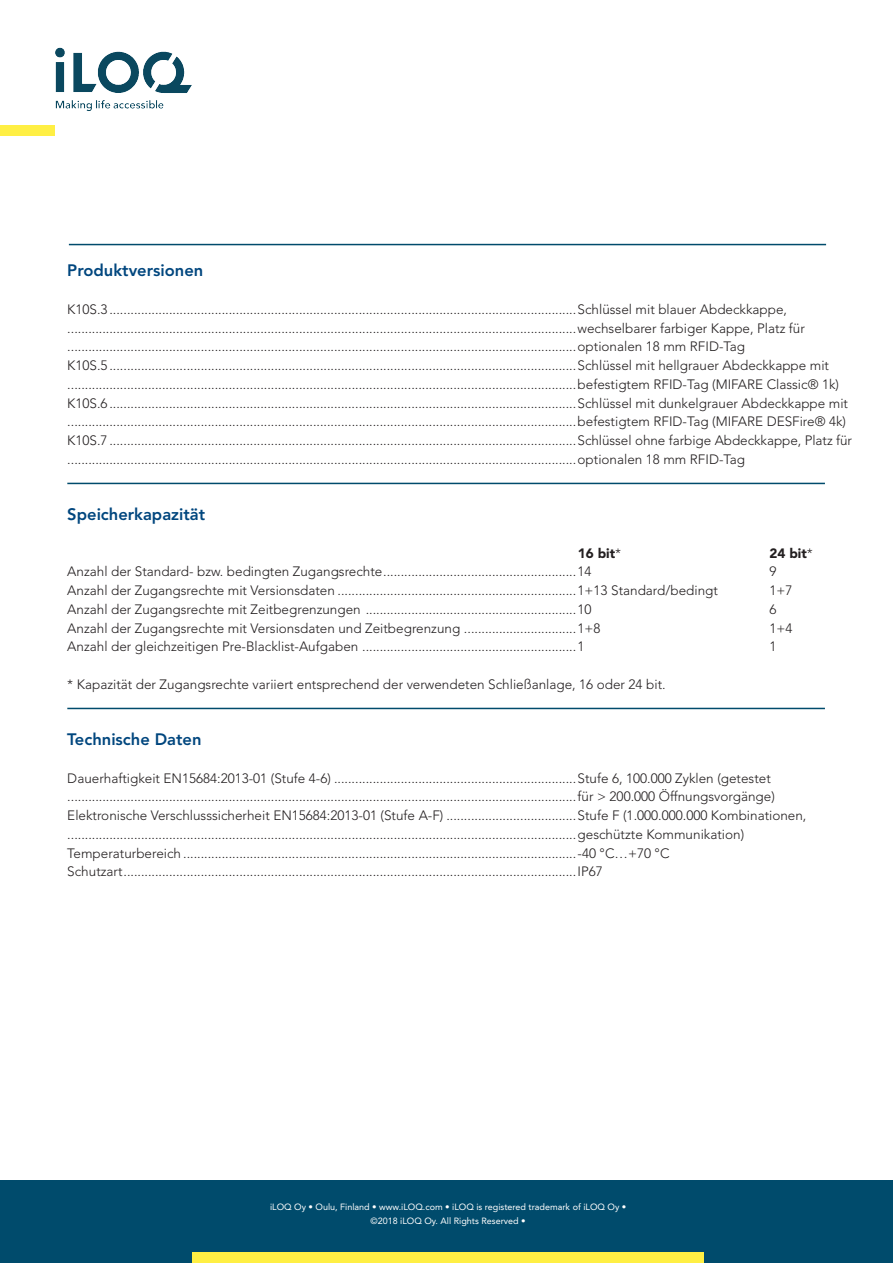
<style>
.page{position:relative;width:893px;height:1263px;background:#fff}
.page>*{position:absolute;margin:0;border:0;box-sizing:border-box;transform-origin:0 0}
.Otsikko{font:800 16.5px "Avenir LT Std";color:#00467e}
.Taulukko{font:300 13.5px/18.8px "Avenir LT Std";color:#231f20}
.Otsikko-2{font:900 13.5px "Avenir LT Std";color:#231f20}
.t1{font:9px/13.5px "Avenir LT Std";color:#fff;text-align:center}
.s1{font-weight:300}
</style>
<div class="page">
<img style="left:55px;top:47px;width:137px;height:64px">
<div style="left:0;top:125px;width:55px;height:10px;background:#ffef44"></div>
<div style="left:0;top:1180px;width:893px;height:83px;background:#004b6c"></div>
<div style="left:192px;top:1253px;width:512px;height:10px;background:#ffef44"></div>
<hr style="left:69px;top:244px;width:757px;height:1px;background:#004b6c">
<hr style="left:67px;top:483px;width:758px;height:1px;background:#004b6c">
<hr style="left:67px;top:708px;width:758px;height:1px;background:#004b6c">
<p class="Otsikko" style="left:67px;top:261px;width:137px">Produktversionen</p>
<p class="Taulukko" style="left:67px;top:300px;width:739px">K10S.3 .....................................................................................................................................Schlüssel mit blauer Abdeckkappe, .................................................................................................................................................wechselbarer farbiger Kappe, Platz für .................................................................................................................................................optionalen 18 mm RFID-Tag</p>
<p class="Taulukko" style="left:67px;top:356px;width:773px">K10S.5 .....................................................................................................................................Schlüssel mit hellgrauer Abdeckkappe mit .................................................................................................................................................befestigtem RFID-Tag (MIFARE Classic® 1k)</p>
<p class="Taulukko" style="left:67px;top:394px;width:782px">K10S.6 .....................................................................................................................................Schlüssel mit dunkelgrauer Abdeckkappe mit .................................................................................................................................................befestigtem RFID-Tag (MIFARE DESFire® 4k)</p>
<p class="Taulukko" style="left:67px;top:431px;width:786px">K10S.7 .....................................................................................................................................Schlüssel ohne farbige Abdeckkappe, Platz für .................................................................................................................................................optionalen 18 mm RFID-Tag</p>
<p class="Otsikko" style="left:67px;top:505px;width:139px">Speicherkapazität</p>
<p class="Otsikko-2" style="left:578px;top:545px;width:45px">16 bit<span class="s1">*</span></p>
<p class="Otsikko-2" style="left:769px;top:545px;width:45px">24 bit<span class="s1">*</span></p>
<p class="Taulukko" style="left:67px;top:562px;width:526px">Anzahl der Standard- bzw. bedingten Zugangsrechte.......................................................14</p>
<p class="Taulukko" style="left:769px;top:562px;width:9px">9</p>
<p class="Taulukko" style="left:67px;top:581px;width:652px">Anzahl der Zugangsrechte mit Versionsdaten ....................................................................1+13 Standard/bedingt</p>
<p class="Taulukko" style="left:769px;top:581px;width:25px">1+7</p>
<p class="Taulukko" style="left:67px;top:600px;width:526px">Anzahl der Zugangsrechte mit Zeitbegrenzungen ............................................................10</p>
<p class="Taulukko" style="left:769px;top:600px;width:9px">6</p>
<p class="Taulukko" style="left:67px;top:619px;width:535px">Anzahl der Zugangsrechte mit Versionsdaten und Zeitbegrenzung ................................1+8</p>
<p class="Taulukko" style="left:769px;top:619px;width:25px">1+4</p>
<p class="Taulukko" style="left:67px;top:637px;width:519px">Anzahl der gleichzeitigen Pre-Blacklist-Aufgaben .............................................................1</p>
<p class="Taulukko" style="left:769px;top:637px;width:9px">1</p>
<p class="Taulukko" style="left:67px;top:675px;width:600px">* Kapazität der Zugangsrechte variiert entsprechend der verwendeten Schließanlage, 16 oder 24 bit.</p>
<p class="Otsikko" style="left:67px;top:730px;width:136px">Technische Daten</p>
<p class="Taulukko" style="left:67px;top:769px;width:709px">Dauerhaftigkeit EN15684:2013-01 (Stufe 4-6) .....................................................................Stufe 6, 100.000 Zyklen (getestet .................................................................................................................................................für &gt; 200.000 Öffnungsvorgänge)</p>
<p class="Taulukko" style="left:67px;top:806px;width:741px">Elektronische Verschlusssicherheit EN15684:2013-01 (Stufe A-F) .....................................Stufe F (1.000.000.000 Kombinationen, .................................................................................................................................................geschützte Kommunikation)</p>
<p class="Taulukko" style="left:67px;top:844px;width:604px">Temperaturbereich ................................................................................................................-40 °C…+70 °C</p>
<p class="Taulukko" style="left:67px;top:862px;width:537px">Schutzart.................................................................................................................................IP67</p>
<p class="t1" style="left:270px;top:1200px;width:358px">iLOQ Oy • Oulu, Finland • www.iLOQ.com • iLOQ is registered trademark of iLOQ Oy • ©2018 iLOQ Oy. All Rights Reserved •</p>
</div>
